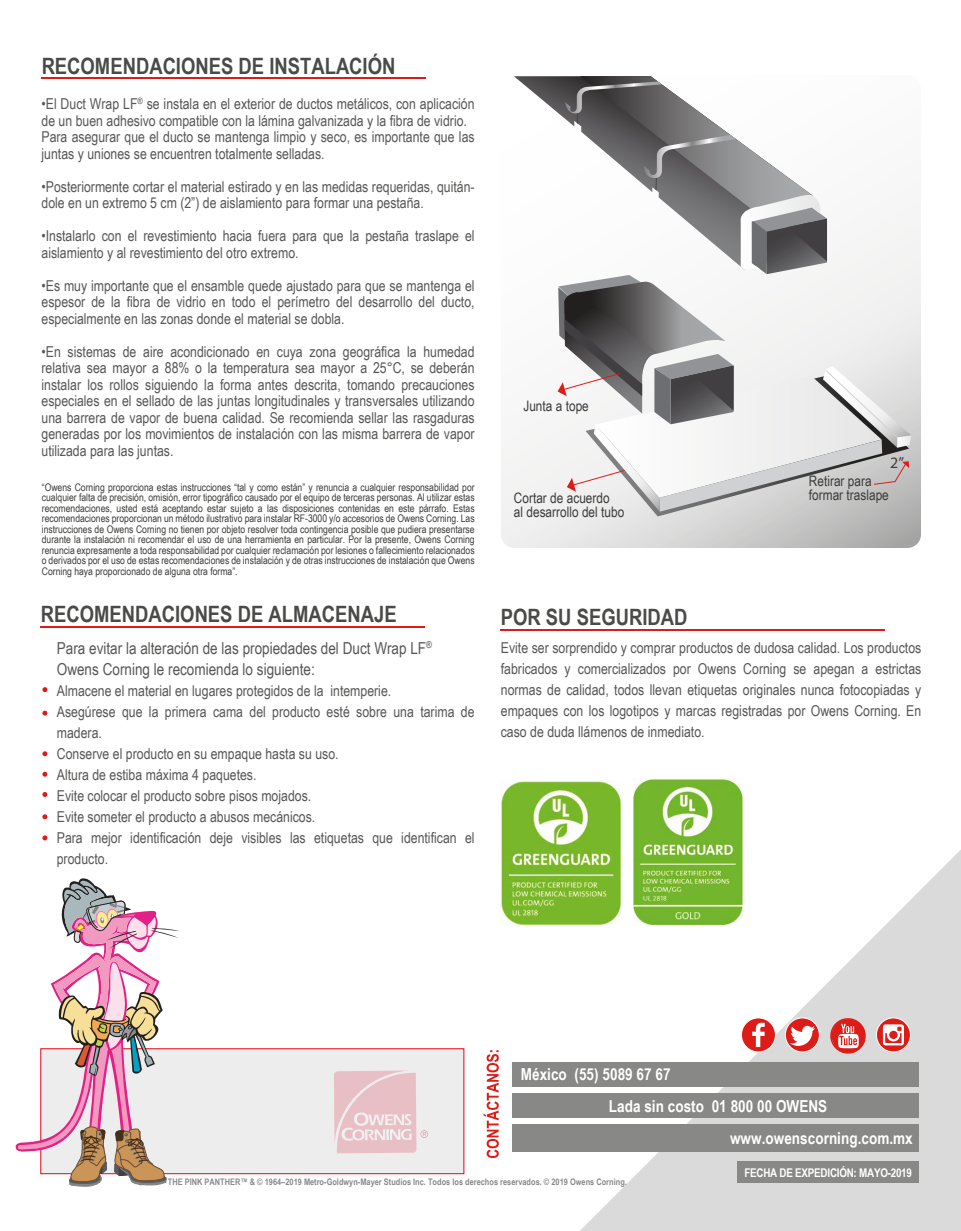
<style>
.page{position:relative;width:961px;height:1231px;background:#fff}
.page>*{position:absolute;margin:0;border:0;box-sizing:border-box;transform-origin:0 0}
.t1{font:700 22.5px "Arial Narrow";color:#4a4a49}
.t2{font:16.5px/21px "Arial Narrow";color:#575756}
.t3{font:700 16.5px "Arial Narrow";color:#fff}
.t4{font:15.9px "Myriad Pro";color:#3c3c3b}
.t5{font:15px/16.5px "Arial Narrow";color:#575756}
.t6{font:14.4px/14.4px "Arial Narrow";color:#3c3c3b}
.t7{font:700 12px "Arial Narrow";letter-spacing:-.02em;color:#fff}
.t8{font:10.5px/10.5px "Arial Narrow";color:#3c3c3b;text-align:justify}
.t9{font:700 9px "Arial Narrow";color:#888887}
</style>
<div class="page">
<svg style="left:42px;top:710px;width:5px;height:5px"></svg>
<svg style="left:42px;top:751px;width:5px;height:5px"></svg>
<svg style="left:42px;top:792px;width:5px;height:5px"></svg>
<svg style="left:42px;top:835px;width:5px;height:5px"></svg>
<svg style="left:42px;top:814px;width:5px;height:5px"></svg>
<svg style="left:42px;top:771px;width:5px;height:5px"></svg>
<svg style="left:42px;top:687px;width:5px;height:5px"></svg>
<hr style="left:42px;top:77px;width:384px;height:2px;background:#dd1c18">
<hr style="left:41px;top:626px;width:384px;height:2px;background:#dd1c18">
<hr style="left:501px;top:629px;width:383px;height:2px;background:#dd1c18">
<svg style="left:501px;top:215px;width:420px;height:333px"></svg>
<svg style="left:514px;top:76px;width:43px;height:193px"></svg>
<svg style="left:557px;top:76px;width:354px;height:440px"></svg>
<svg style="left:579px;top:849px;width:382px;height:382px"></svg>
<div style="left:830px;top:1018px;width:35px;height:35px;border:2px solid #dd1c18;border-radius:50%"></div>
<svg style="left:830px;top:1015px;width:35px;height:37px"></svg>
<div style="left:741px;top:1018px;width:34px;height:34px;background:#dd1c18;border-radius:50%"></div>
<div style="left:741px;top:1017px;width:34px;height:35px;border:1px solid #fff;border-radius:50%"></div>
<svg style="left:752px;top:1022px;width:12px;height:25px"></svg>
<svg style="left:785px;top:1018px;width:34px;height:34px"></svg>
<div style="left:785px;top:1017px;width:34px;height:35px;border:1px solid #fff;border-radius:50%"></div>
<svg style="left:790px;top:1025px;width:25px;height:21px"></svg>
<svg style="left:876px;top:1018px;width:34px;height:34px"></svg>
<div style="left:876px;top:1017px;width:34px;height:35px;border:1px solid #fff;border-radius:50%"></div>
<svg style="left:882px;top:1024px;width:22px;height:21px"></svg>
<div style="left:40px;top:1048px;width:424px;height:126px;background:#ededed;border:1px solid #e30613"></div>
<svg style="left:483px;top:1050px;width:16px;height:108px"></svg>
<div style="left:512px;top:1062px;width:407px;height:25px;background:#888887"></div>
<div style="left:512px;top:1093px;width:407px;height:25px;background:#888887"></div>
<div style="left:512px;top:1124px;width:407px;height:28px;background:#888887"></div>
<div style="left:737px;top:1161px;width:182px;height:21px;background:#888887"></div>
<svg style="left:16px;top:878px;width:164px;height:309px"></svg>
<img style="left:500px;top:780px;width:120px;height:144px">
<img style="left:634px;top:779px;width:109px;height:147px">
<svg style="left:334px;top:1070px;width:94px;height:83px"></svg>
<h1 class="t1" style="left:42px;top:50px;width:355px">RECOMENDACIONES DE INSTALACIÓN</h1>
<p class="t5" style="left:41px;top:95px;width:434px">•El Duct Wrap LF<sup>®</sup> se instala en el exterior de ductos metálicos, con aplicación de un buen adhesivo compatible con la lámina galvanizada y la fibra de vidrio.<br>Para asegurar que el ducto se mantenga limpio y seco, es importante que las juntas y uniones se encuentren totalmente selladas.</p>
<p class="t5" style="left:41px;top:178px;width:434px">•Posteriormente cortar el material estirado y en las medidas requeridas, quitán&shy;dole en un extremo 5 cm (2”) de aislamiento para formar una pestaña.</p>
<p class="t5" style="left:41px;top:227px;width:434px">•Instalarlo con el revestimiento hacia fuera para que la pestaña traslape el aislamiento y al revestimiento del otro extremo.</p>
<p class="t5" style="left:41px;top:277px;width:434px;text-align:justify">•Es muy importante que el ensamble quede ajustado para que se mantenga el espesor de la fibra de vidrio en todo el perímetro del desarrollo del ducto, especialmente en las zonas donde el material se dobla.</p>
<p class="t5" style="left:41px;top:343px;width:434px;text-align:justify">•En sistemas de aire acondicionado en cuya zona geográfica la humedad relativa sea mayor a 88% o la temperatura sea mayor a 25°C, se deberán instalar los rollos siguiendo la forma antes descrita, tomando precauciones especiales en el sellado de las juntas longitudinales y transversales utilizando una barrera de vapor de buena calidad. Se recomienda sellar las rasgaduras generadas por los movimientos de instalación con las misma barrera de vapor utilizada para las juntas.</p>
<p class="t8" style="left:42px;top:481px;width:434px">“Owens Corning proporciona estas instrucciones “tal y como están” y renuncia a cualquier responsabilidad por cualquier falta de precisión, omisión, error tipográfico causado por el equipo de terceras personas. Al utilizar estas recomendaciones, usted está aceptando estar sujeto a las disposiciones contenidas en este párrafo. Estas recomendaciones proporcionan un método ilustrativo para instalar RF-3000 y/o accesorios de Owens Corning. Las instrucciones de Owens Corning no tienen por objeto resolver toda contingencia posible que pudiera presentarse durante la instalación ni recomendar el uso de una herramienta en particular. Por la presente, Owens Corning renuncia expresamente a toda responsabilidad por cualquier reclamación por lesiones o fallecimiento relacionados o derivados por el uso de estas recomendaciones de instalación y de otras instrucciones de instalación que Owens Corning haya proporcionado de alguna otra forma”.</p>
<p class="t6" style="left:523px;top:398px;width:67px">Junta a tope</p>
<p class="t6" style="left:514px;top:490px;width:112px">Cortar de acuerdo<br>al desarrollo del tubo</p>
<h1 class="t1" style="left:41px;top:597px;width:357px">RECOMENDACIONES DE ALMACENAJE</h1>
<h1 class="t1" style="left:501px;top:600px;width:188px">POR SU SEGURIDAD</h1>
<p class="t4" style="left:890px;top:453px;width:15px">2”</p>
<p class="t6" style="left:809px;top:473px;width:81px">Retirar para formar traslape</p>
<p class="t2" style="left:57px;top:637px;width:377px">Para evitar la alteración de las propiedades del Duct Wrap LF<sup>®<br></sup>Owens Corning le recomienda lo siguiente:</p>
<p class="t5" style="left:57px;top:679px;width:419px;line-height:21px">Almacene el material en lugares protegidos de la intemperie.<br>Asegúrese que la primera cama del producto esté sobre una tarima de madera.<br>Conserve el producto en su empaque hasta su uso.<br>Altura de estiba máxima 4 paquetes.<br>Evite colocar el producto sobre pisos mojados.<br>Evite someter el producto a abusos mecánicos.<br>Para mejor identificación deje visibles las etiquetas que identifican el producto.</p>
<p class="t5" style="left:501px;top:636px;width:422px;line-height:21px;text-align:justify">Evite ser sorprendido y comprar productos de dudosa calidad. Los productos fabricados y comercializados por Owens Corning se apegan a estrictas normas de calidad, todos llevan etiquetas originales nunca fotocopiadas y empaques con los logotipos y marcas registradas por Owens Corning. En caso de duda llámenos de inmediato.</p>
<p class="t3" style="left:521px;top:1061px;width:151px">México (55) 5089 67 67</p>
<p class="t3" style="left:609px;top:1093px;width:220px">Lada sin costo 01 800 00 OWENS</p>
<p class="t3" style="left:730px;top:1125px;width:184px">www.owenscorning.com.mx</p>
<p class="t7" style="left:744px;top:1163px;width:169px">FECHA DE EXPEDICIÓN: MAYO-2019</p>
<p class="t9" style="left:168px;top:1175px;width:460px">THE PINK PANTHER™ &amp; © 1964–2019 Metro-Goldwyn-Mayer Studios Inc. Todos los derechos reservados. © 2019 Owens Corning.</p>
</div>
